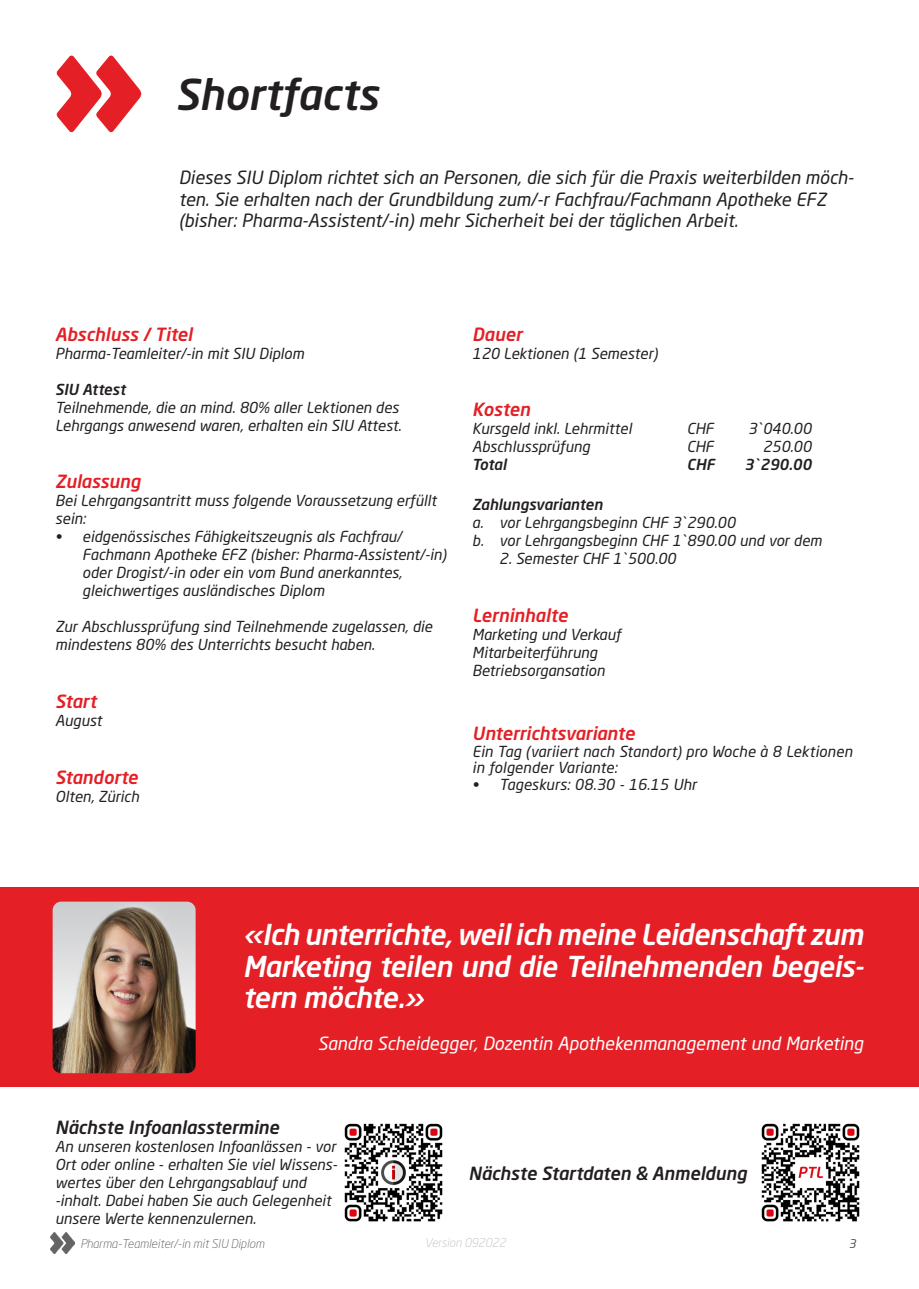
<style>
.page{position:relative;width:919px;height:1289px;background:#fff}
.page>*{position:absolute;margin:0;border:0;box-sizing:border-box;transform-origin:0 0}
.t1{font:italic 500 42px "Neo Sans W1 G";color:#231f20}
._05_Intro-Text{font:italic 500 28.5px/31.5px "Neo Sans W1 G";letter-spacing:-.02em;color:#fff;text-align:justify}
._06_Untertitel_roter{font:italic 18px/21.6px "Neo Sans W1 G";color:#231f20}
._06_Untertitel_roter-2{font:italic 500 18px "Neo Sans W1 G";color:#e41f25}
._05_Intro-Text-2{font:italic 18px "Neo Sans W1 G";color:#fff}
._06_Untertitel_roter-3{font:italic 500 18px "Neo Sans W1 G";color:#231f20}
._06_Untertitel_roter-4{font:italic 15px/18px "Neo Sans W1 G";color:#231f20}
._06_Untertitel_roter-5{font:italic 500 15px "Neo Sans W1 G";color:#231f20}
.t2{font:italic 300 12px "Neo Sans W1 G";color:#57585a}
.t3{font:italic 300 12px "Neo Sans W1 G";color:#bcbdc0}
.t4{font:italic 12px "Neo Sans W1 G";color:#57585a}
</style>
<div class="page">
<img style="left:51px;top:1232px;width:23px;height:21px">
<svg style="left:57px;top:56px;width:84px;height:76px"></svg>
<img style="left:344px;top:1123px;width:99px;height:99px">
<img style="left:761px;top:1123px;width:99px;height:99px">
<div style="left:0;top:887px;width:918px;height:200px;background:#e41f25"></div>
<img style="left:53px;top:901px;width:143px;height:172px">
<p class="t1" style="left:175px;top:68px;width:205px">Shortfacts</p>
<p class="_06_Untertitel_roter" style="left:179px;top:166px;width:676px">Dieses SIU Diplom richtet sich an Personen, die sich für die Praxis weiterbilden möch&shy;ten. Sie erhalten nach der Grundbildung zum/-r Fachfrau/Fachmann Apotheke EFZ (bisher: Pharma-Assistent/-in) mehr Sicherheit bei der täglichen Arbeit.</p>
<p class="_06_Untertitel_roter-2" style="left:55px;top:322px;width:139px">Abschluss / Titel</p>
<p class="_06_Untertitel_roter-4" style="left:55px;top:344px;width:250px">Pharma-Teamleiter/-in mit SIU Diplom</p>
<p class="_06_Untertitel_roter-5" style="left:55px;top:379px;width:72px">SIU Attest</p>
<p class="_06_Untertitel_roter-4" style="left:55px;top:398px;width:345px">Teilnehmende, die an mind. 80% aller Lektionen des</p>
<p class="_06_Untertitel_roter-4" style="left:55px;top:416px;width:347px">Lehrgangs anwesend waren, erhalten ein SIU Attest.</p>
<p class="_06_Untertitel_roter-2" style="left:55px;top:470px;width:87px">Zulassung</p>
<p class="_06_Untertitel_roter-4" style="left:55px;top:491px;width:382px">Bei Lehrgangsantritt muss folgende Voraussetzung erfüllt sein:</p>
<p class="_06_Untertitel_roter-4" style="left:82px;top:527px;width:366px;text-indent:-27px">• eidgenössisches Fähigkeitszeugnis als Fachfrau/ Fachmann Apotheke EFZ (bisher: Pharma-Assistent/-in) oder Drogist/-in oder ein vom Bund anerkanntes, gleichwertiges ausländisches Diplom</p>
<p class="_06_Untertitel_roter-4" style="left:55px;top:617px;width:378px">Zur Abschlussprüfung sind Teilnehmende zugelassen, die mindestens 80% des Unterrichts besucht haben.</p>
<p class="_06_Untertitel_roter-2" style="left:55px;top:690px;width:43px">Start</p>
<p class="_06_Untertitel_roter-4" style="left:55px;top:711px;width:48px">August</p>
<p class="_06_Untertitel_roter-2" style="left:55px;top:765px;width:84px">Standorte</p>
<p class="_06_Untertitel_roter-4" style="left:55px;top:786px;width:85px">Olten, Zürich</p>
<p class="_06_Untertitel_roter-2" style="left:472px;top:322px;width:51px">Dauer</p>
<p class="_06_Untertitel_roter-4" style="left:472px;top:344px;width:187px">120 Lektionen (1 Semester)</p>
<p class="_06_Untertitel_roter-2" style="left:472px;top:398px;width:59px">Kosten</p>
<p class="_06_Untertitel_roter-4" style="left:472px;top:419px;width:161px">Kursgeld inkl. Lehrmittel</p>
<p class="_06_Untertitel_roter-4" style="left:686px;top:419px;width:28px">CHF</p>
<p class="_06_Untertitel_roter-4" style="left:748px;top:419px;width:65px">3`040.00</p>
<p class="_06_Untertitel_roter-4" style="left:472px;top:437px;width:119px">Abschlussprüfung</p>
<p class="_06_Untertitel_roter-4" style="left:686px;top:437px;width:28px">CHF</p>
<p class="_06_Untertitel_roter-4" style="left:762px;top:437px;width:50px">250.00</p>
<p class="_06_Untertitel_roter-5" style="left:472px;top:455px;width:36px">Total</p>
<p class="_06_Untertitel_roter-5" style="left:686px;top:455px;width:29px">CHF</p>
<p class="_06_Untertitel_roter-5" style="left:744px;top:455px;width:68px">3`290.00</p>
<p class="_06_Untertitel_roter-5" style="left:472px;top:495px;width:132px">Zahlungsvarianten</p>
<p class="_06_Untertitel_roter-4" style="left:472px;top:513px;width:265px">a. vor Lehrgangsbeginn CHF 3`290.00</p>
<p class="_06_Untertitel_roter-4" style="left:472px;top:531px;width:351px">b. vor Lehrgangsbeginn CHF 1`890.00 und vor dem</p>
<p class="_06_Untertitel_roter-4" style="left:499px;top:549px;width:178px">2. Semester CHF 1`500.00</p>
<p class="_06_Untertitel_roter-2" style="left:472px;top:603px;width:97px">Lerninhalte</p>
<p class="_06_Untertitel_roter-4" style="left:472px;top:624px;width:150px">Marketing und Verkauf</p>
<p class="_06_Untertitel_roter-4" style="left:472px;top:642px;width:126px">Mitarbeiterführung</p>
<p class="_06_Untertitel_roter-4" style="left:472px;top:660px;width:134px">Betriebsorgansation</p>
<p class="_06_Untertitel_roter-2" style="left:472px;top:722px;width:164px">Unterrichtsvariante</p>
<p class="_06_Untertitel_roter-4" style="left:472px;top:743px;width:381px;line-height:16.5px">Ein Tag (variiert nach Standort) pro Woche à 8 Lektionen in folgender Variante:</p>
<p class="_06_Untertitel_roter-4" style="left:472px;top:775px;width:226px">• Tageskurs: 08.30 - 16.15 Uhr</p>
<p class="_05_Intro-Text" style="left:243px;top:918px;width:622px">«Ich unterrichte, weil ich meine Leidenschaft zum Marketing teilen und die Teilnehmenden begeis&shy;tern möchte.»</p>
<p class="_05_Intro-Text-2" style="left:318px;top:1032px;width:547px">Sandra Scheidegger, Dozentin Apothekenmanagement und Marketing</p>
<p class="_06_Untertitel_roter-3" style="left:55px;top:1116px;width:225px">Nächste Infoanlasstermine</p>
<p class="_06_Untertitel_roter-4" style="left:55px;top:1137px;width:283px">An unseren kostenlosen Infoanlässen - vor Ort oder online - erhalten Sie viel Wissens&shy;wertes über den Lehrgangsablauf und -inhalt. Dabei haben Sie auch Gelegenheit unsere Werte kennenzulernen.</p>
<p class="_06_Untertitel_roter-3" style="left:468px;top:1162px;width:280px">Nächste Startdaten &amp; Anmeldung</p>
<p class="t2" style="left:80px;top:1236px;width:185px">Pharma-Teamleiter/-in mit SIU Diplom</p>
<p class="t3" style="left:424px;top:1235px;width:83px">Version 092022</p>
<p class="t4" style="left:848px;top:1235px;width:9px">3</p>
</div>
